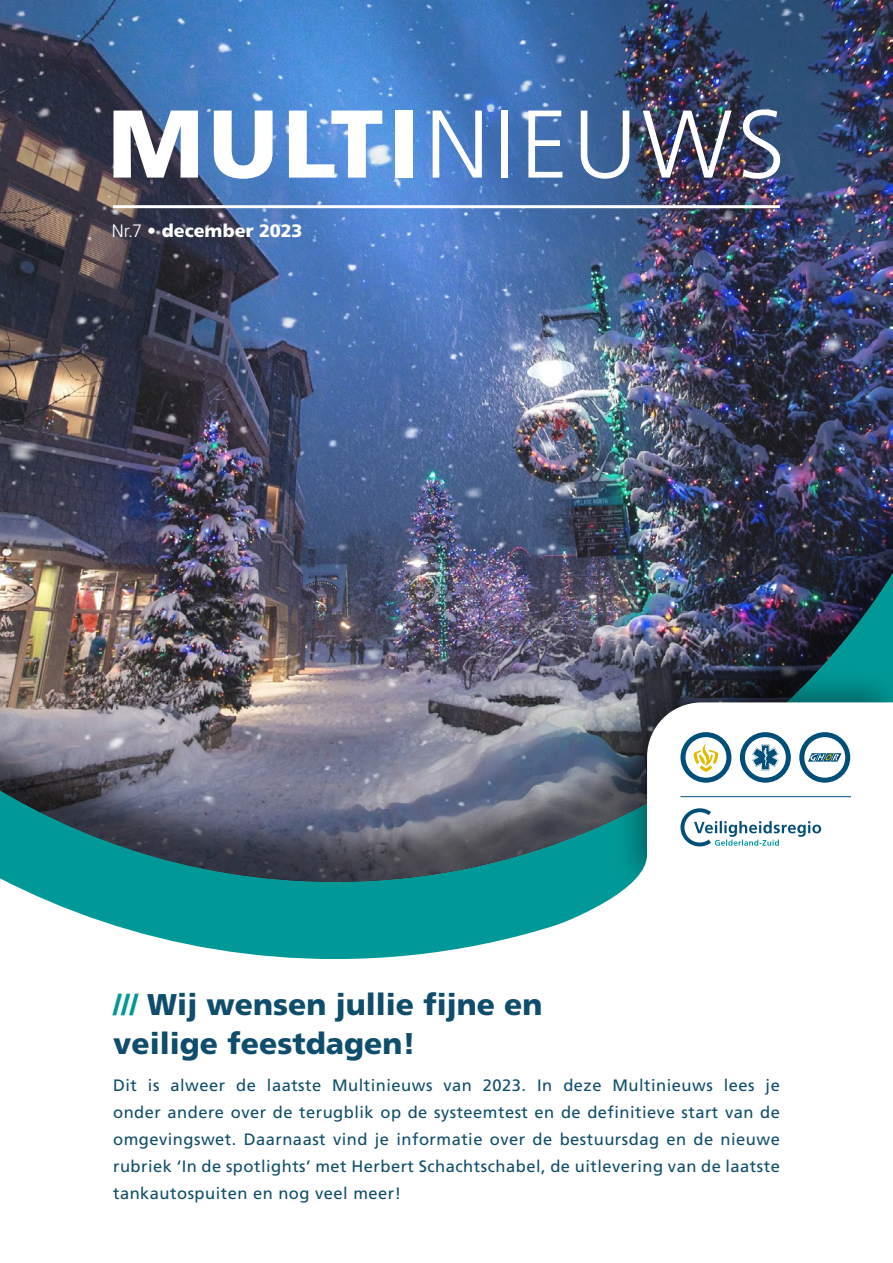
<style>
.page{position:relative;width:893px;height:1263px;background:#fff}
.page>*{position:absolute;margin:0;border:0;box-sizing:border-box;transform-origin:0 0}
.t1{font:300 96px "Frutiger LT Pro";letter-spacing:.05em;color:#fff}
.t2{font:900 30px/39px "Frutiger LT Pro";color:#0e4d6c}
.t3{font:900 18px "Frutiger LT Pro";color:#fff}
.t4{font:16.5px/27px "Frutiger LT Pro";letter-spacing:.03em;color:#104e6c;text-align:justify}
.s1{font-weight:900}
.s2{font-weight:300}
.s3{color:#009997}
</style>
<div class="page">
<img style="left:0;top:0;width:893px;height:960px">
<div style="left:612px;top:666px;width:281px;height:231px;background:#000;opacity:.4"></div>
<svg style="left:511px;top:702px;width:382px;height:258px"></svg>
<svg style="left:649px;top:704px;width:242px;height:173px"></svg>
<hr style="left:680px;top:796px;width:170px;height:1px;background:#004f79">
<hr style="left:113px;top:205px;width:667px;height:3px;background:#fff">
<h1 class="t1" style="left:108px;top:88px;width:679px"><span class="s1">MULTI</span>NIEUWS</h1>
<p class="t3" style="left:112px;top:220px;width:192px"><span class="s2">Nr.7 •</span> december 2023</p>
<h2 class="t2" style="left:113px;top:985px;width:431px"><span class="s3">///</span> Wij wensen jullie fijne en veilige feestdagen!</h2>
<p class="t4" style="left:113px;top:1072px;width:668px">Dit is alweer de laatste Multinieuws van 2023. In deze Multinieuws lees je onder andere over de terugblik op de systeemtest en de definitieve start van de omgevingswet. Daarnaast vind je informatie over de bestuursdag en de nieuwe rubriek ‘In de spotlights’ met Herbert Schachtschabel, de uitlevering van de laatste tankautospuiten en nog veel meer!</p>
</div>
